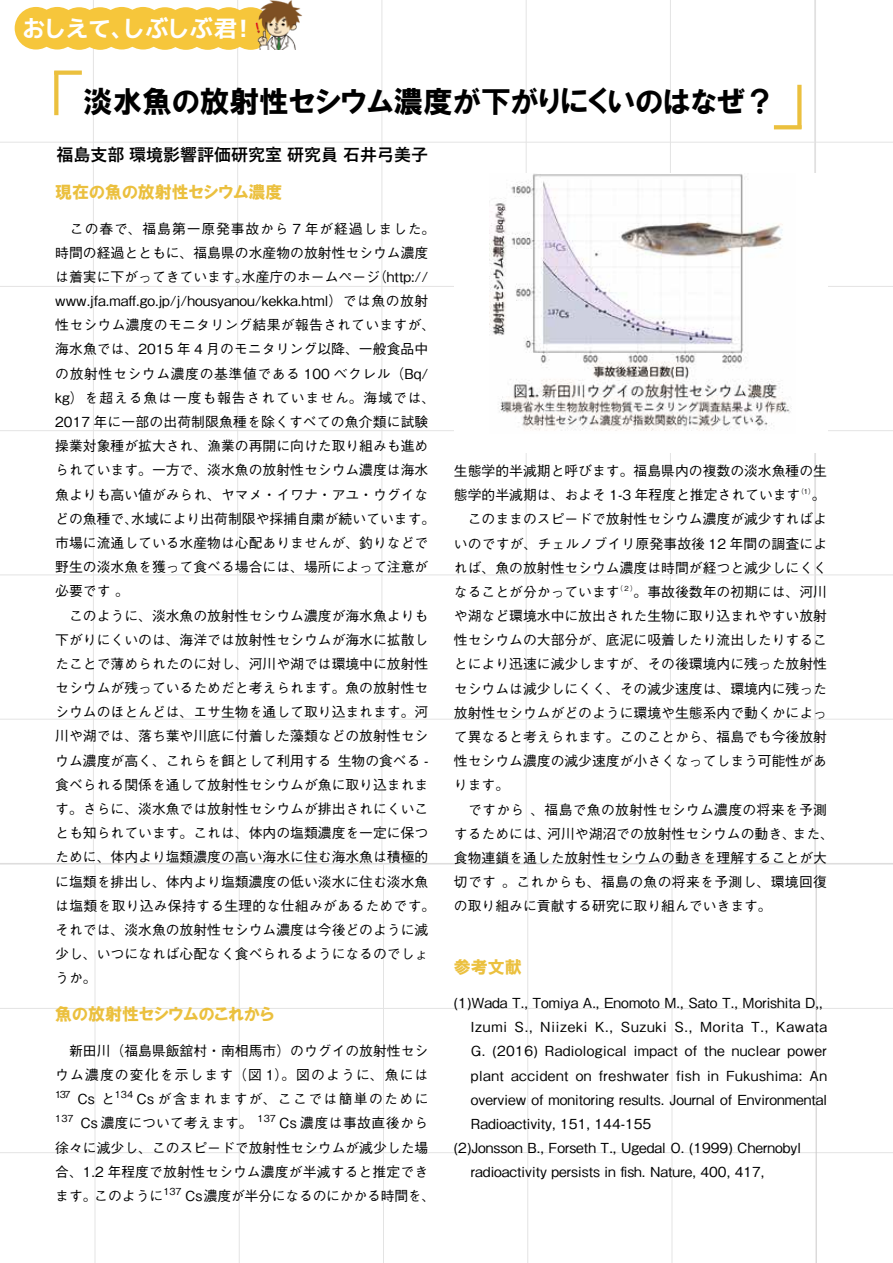
<style>
.page{position:relative;width:893px;height:1263px;background:#fff}
.page>*{position:absolute;margin:0;border:0;box-sizing:border-box;transform-origin:0 0}
.t1{font:29.7px "HGP Soei Kakugothic UB";color:#000}
.t2{font:23.7px "mgenplus 2 cp bold";color:#fff}
.t3{font:16.95px "HGP Soei Kakugothic UB";color:#ebc03e}
.t4{font:700 16.95px "Yu Gothic";color:#000}
.t5{font:500 13.8px/24.2px "Gothic BBB Pr 6 N";color:#000}
.t6{font:500 13.8px "Gothic BBB Pr 6 N";letter-spacing:.03em;color:#000}
.t7{font:500 13.8px "Gothic BBB Pr 6 N";letter-spacing:.035em;color:#000}
.t8{font:500 13.8px "Gothic BBB Pr 6 N";letter-spacing:.055em;color:#000}
.t9{font:500 13.8px "Gothic BBB Pr 6 N";letter-spacing:.1em;color:#000}
.t10{font:500 9.6px "Gothic BBB Pr 6 N";color:#000}
</style>
<div class="page">
<hr style="left:0;top:719px;width:815px;height:1px;background:#727171">
<hr style="left:0;top:575px;width:815px;height:1px;background:#727171">
<hr style="left:0;top:430px;width:815px;height:1px;background:#727171">
<hr style="left:0;top:286px;width:815px;height:1px;background:#727171">
<hr style="left:0;top:142px;width:815px;height:1px;background:#727171">
<hr style="left:670px;top:0;width:1px;height:863px;background:#727171">
<hr style="left:526px;top:0;width:1px;height:863px;background:#727171">
<hr style="left:382px;top:0;width:1px;height:863px;background:#727171">
<hr style="left:237px;top:0;width:1px;height:863px;background:#727171">
<hr style="left:93px;top:0;width:1px;height:863px;background:#727171">
<svg style="left:0;top:864px;width:816px;height:399px"></svg>
<hr style="left:0;top:1152px;width:816px;height:1px;background:#727171">
<hr style="left:0;top:1008px;width:816px;height:1px;background:#727171">
<hr style="left:672px;top:864px;width:1px;height:399px;background:#727171">
<hr style="left:527px;top:864px;width:1px;height:399px;background:#727171">
<hr style="left:383px;top:864px;width:1px;height:399px;background:#727171">
<hr style="left:239px;top:864px;width:1px;height:399px;background:#727171">
<hr style="left:95px;top:864px;width:1px;height:399px;background:#727171">
<svg style="left:815px;top:0;width:78px;height:863px"></svg>
<hr style="left:816px;top:719px;width:77px;height:1px;background:#727171">
<hr style="left:816px;top:575px;width:77px;height:1px;background:#727171">
<hr style="left:816px;top:430px;width:77px;height:1px;background:#727171">
<hr style="left:816px;top:286px;width:77px;height:1px;background:#727171">
<hr style="left:816px;top:142px;width:77px;height:1px;background:#727171">
<svg style="left:816px;top:864px;width:77px;height:399px"></svg>
<hr style="left:816px;top:1152px;width:77px;height:1px;background:#727171">
<hr style="left:816px;top:1008px;width:77px;height:1px;background:#727171">
<div style="left:15px;top:7px;width:42px;height:43px;background:#f6c63b;border-radius:50%"></div>
<div style="left:36px;top:7px;width:43px;height:43px;background:#f6c63b;border-radius:50%"></div>
<div style="left:58px;top:7px;width:42px;height:43px;background:#f6c63b;border-radius:50%"></div>
<div style="left:79px;top:7px;width:42px;height:43px;background:#f6c63b;border-radius:50%"></div>
<div style="left:100px;top:7px;width:43px;height:43px;background:#f6c63b;border-radius:50%"></div>
<div style="left:122px;top:7px;width:42px;height:43px;background:#f6c63b;border-radius:50%"></div>
<div style="left:144px;top:7px;width:42px;height:43px;background:#f6c63b;border-radius:50%"></div>
<div style="left:165px;top:7px;width:42px;height:43px;background:#f6c63b;border-radius:50%"></div>
<div style="left:187px;top:7px;width:42px;height:43px;background:#f6c63b;border-radius:50%"></div>
<div style="left:208px;top:7px;width:42px;height:43px;background:#f6c63b;border-radius:50%"></div>
<div style="left:229px;top:7px;width:43px;height:43px;background:#f6c63b;border-radius:50%"></div>
<img style="left:252px;top:0;width:50px;height:50px">
<div style="left:454px;top:173px;width:373px;height:280px;background:#fff"></div>
<img style="left:489px;top:173px;width:303px;height:258px">
<svg style="left:54px;top:75px;width:4px;height:40px"></svg>
<svg style="left:797px;top:85px;width:4px;height:40px"></svg>
<svg style="left:54px;top:71px;width:28px;height:4px"></svg>
<svg style="left:774px;top:125px;width:27px;height:4px"></svg>
<h2 class="t2" style="left:23px;top:11px;width:228px">おしえて、しぶしぶ君！</h2>
<h1 class="t1" style="left:83px;top:86px;width:693px">淡水魚の放射性セシウム濃度が下がりにくいのはなぜ？</h1>
<p class="t4" style="left:56px;top:145px;width:373px">福島支部 環境影響評価研究室 研究員 石井弓美子</p>
<p class="t3" style="left:55px;top:184px;width:229px">現在の魚の放射性セシウム濃度</p>
<p class="t5" style="left:55px;top:215px;width:382px">　この春で、福島第一原発事故から 7 年が経過しました。時間の経過とともに、福島県の水産物の放射性セシウム濃度は着実に下がってきています。水産庁のホームページ（http:// www.jfa.maff.go.jp/j/housyanou/kekka.html）では魚の放射性セシウム濃度のモニタリング結果が報告されていますが、海水魚では、2015 年 4 月のモニタリング以降、一般食品中の放射性セシウム濃度の基準値である 100 ベクレル（Bq/ kg）を超える魚は一度も報告されていません。海域では、<br>2017 年に一部の出荷制限魚種を除くすべての魚介類に試験操業対象種が拡大され、漁業の再開に向けた取り組みも進められています。一方で、淡水魚の放射性セシウム濃度は海水魚よりも高い値がみられ、ヤマメ・イワナ・アユ・ウグイなどの魚種で、水域により出荷制限や採捕自粛が続いています。市場に流通している水産物は心配ありませんが、釣りなどで野生の淡水魚を獲って食べる場合には、場所によって注意が必要です 。<br>　このように、淡水魚の放射性セシウム濃度が海水魚よりも下がりにくいのは、海洋では放射性セシウムが海水に拡散したことで薄められたのに対し、河川や湖では環境中に放射性セシウムが残っているためだと考えられます。魚の放射性セシウムのほとんどは、エサ生物を通して取り込まれます。河川や湖では、落ち葉や川底に付着した藻類などの放射性セシウム濃度が高く、これらを餌として利用する 生物の食べる -食べられる関係を通して放射性セシウムが魚に取り込まれます。さらに、淡水魚では放射性セシウムが排出されにくいことも知られています。これは、体内の塩類濃度を一定に保つために、体内より塩類濃度の高い海水に住む海水魚は積極的に塩類を排出し、体内より塩類濃度の低い淡水に住む淡水魚は塩類を取り込み保持する生理的な仕組みがあるためです。それでは、淡水魚の放射性セシウム濃度は今後どのように減少し、いつになれば心配なく食べられるようになるのでしょうか。</p>
<p class="t3" style="left:55px;top:1006px;width:221px">魚の放射性セシウムのこれから</p>
<p class="t5" style="left:55px;top:1038px;width:375px">　新田川（福島県飯舘村・南相馬市）のウグイの放射性セシウム濃度の変化を示します（図 1）。図のように、魚には</p>
<p class="t10" style="left:55px;top:1086px;width:17px">137</p>
<p class="t5" style="left:77px;top:1086px;width:39px">Cs と</p>
<p class="t10" style="left:115px;top:1086px;width:20px">134</p>
<p class="t9" style="left:137px;top:1088px;width:293px">Cs が含まれますが、ここでは簡単のために</p>
<p class="t10" style="left:55px;top:1111px;width:20px">137</p>
<p class="t5" style="left:80px;top:1110px;width:174px">Cs 濃度について考えます。</p>
<p class="t10" style="left:258px;top:1111px;width:20px">137</p>
<p class="t5" style="left:55px;top:1110px;width:375px;text-align:justify;text-indent:224px">Cs 濃度は事故直後から徐々に減少し、このスピードで放射性セシウムが減少した場合、1.2 年程度で放射性セシウム濃度が半減すると推定できます。このように</p>
<p class="t10" style="left:163px;top:1183px;width:20px">137</p>
<p class="t5" style="left:185px;top:1183px;width:252px">Cs濃度が半分になるのにかかる時間を、</p>
<p class="t5" style="left:454px;top:458px;width:382px">生態学的半減期と呼びます。福島県内の複数の淡水魚種の生態学的半減期は、およそ 1-3 年程度と推定されています<sup>（1）</sup>。　このままのスピードで放射性セシウム濃度が減少すればよいのですが、チェルノブイリ原発事故後 12 年間の調査によれば、魚の放射性セシウム濃度は時間が経つと減少しにくくなることが分かっています<sup>（２）</sup>。事故後数年の初期には、河川や湖など環境水中に放出された生物に取り込まれやすい放射性セシウムの大部分が、底泥に吸着したり流出したりすることにより迅速に減少しますが、その後環境内に残った放射性セシウムは減少しにくく、その減少速度は、環境内に残った放射性セシウムがどのように環境や生態系内で動くかによって異なると考えられます。このことから、福島でも今後放射性セシウム濃度の減少速度が小さくなってしまう可能性があります。<br>　ですから 、福島で魚の放射性セシウム濃度の将来を予測するためには、河川や湖沼での放射性セシウムの動き、また、食物連鎖を通した放射性セシウムの動きを理解することが大切です 。これからも、福島の魚の将来を予測し、環境回復の取り組みに貢献する研究に取り組んでいきます。</p>
<p class="t3" style="left:454px;top:958px;width:70px">参考文献</p>
<p class="t5" style="left:454px;top:990px;width:389px">(1)Wada T., Tomiya A., Enomoto M., Sato T., Morishita D,, 　</p>
<p class="t8" style="left:471px;top:1016px;width:358px">Izumi S., Niizeki K., Suzuki S., Morita T., Kawata</p>
<p class="t6" style="left:471px;top:1040px;width:357px">G. (2016) Radiological impact of the nuclear power</p>
<p class="t7" style="left:471px;top:1064px;width:358px">plant accident on freshwater fish in Fukushima: An</p>
<p class="t5" style="left:471px;top:1087px;width:358px">overview of monitoring results. Journal of Environmental</p>
<p class="t5" style="left:471px;top:1111px;width:182px">Radioactivity, 151, 144-155</p>
<p class="t5" style="left:454px;top:1135px;width:349px">(2)Jonsson B., Forseth T., Ugedal O. (1999) Chernobyl</p>
<p class="t5" style="left:471px;top:1159px;width:295px">radioactivity persists in fish. Nature, 400, 417,</p>
</div>
